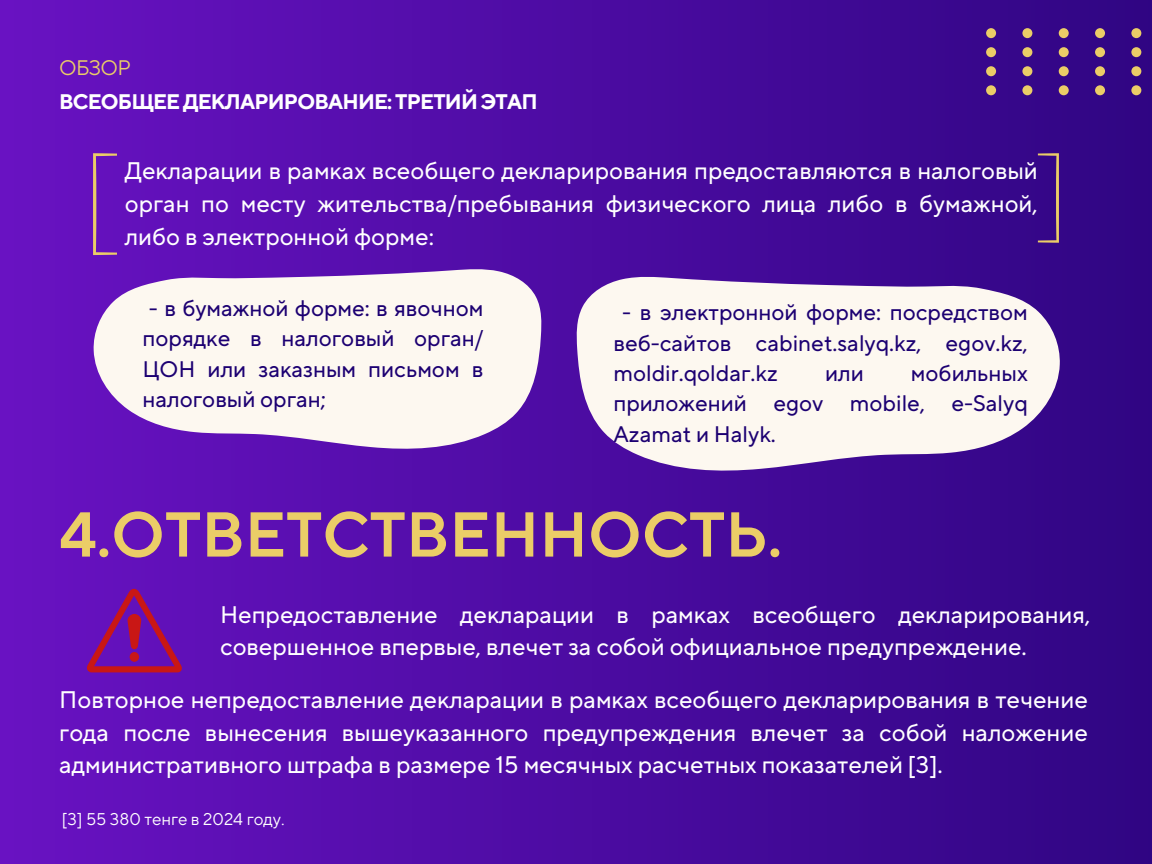
<style>
.page{position:relative;width:1152px;height:864px;background:#fff}
.page>*{position:absolute;margin:0;border:0;box-sizing:border-box;transform-origin:0 0}
.t1{font:600 63.3px "TT Norms Pro";color:#ebcd67}
.t2{font:24px/32.7px "TT Norms Pro";color:#fff;text-align:justify}
.t3{font:22.5px/30.3px "TT Norms Pro";color:#1c0072;text-align:justify}
.t4{font:700 21px "TT Norms Pro";letter-spacing:-.04em;color:#fff}
.t5{font:21px "TT Norms Pro";letter-spacing:-.04em;color:#ebcd67}
.t6{font:16.95px "TT Norms Pro";color:#fff}
</style>
<div class="page">
<div style="left:0;top:0;width:1152px;height:864px;background:linear-gradient(to right,#6912c2,#2f0583)"></div>
<svg style="left:986px;top:28px;width:166px;height:67px;background:#4c2182"></svg>
<svg style="left:93px;top:153px;width:24px;height:102px;background:#7b31ad"></svg>
<svg style="left:1038px;top:153px;width:21px;height:90px;background:#542882"></svg>
<svg style="left:93px;top:268px;width:449px;height:182px;fill:#fdf8f0"></svg>
<svg style="left:576px;top:276px;width:485px;height:196px;fill:#fdf8f0"></svg>
<svg style="left:86px;top:589px;width:96px;height:83px;background:#7c1290"></svg>
<p class="t5" style="left:59px;top:55px;width:73px">ОБЗОР</p>
<p class="t4" style="left:59px;top:89px;width:480px">ВСЕОБЩЕЕ ДЕКЛАРИРОВАНИЕ: ТРЕТИЙ ЭТАП</p>
<p class="t2" style="left:125px;top:156px;width:914px">Декларации в рамках всеобщего декларирования предоставляются в налоговый орган по месту жительства/пребывания физического лица либо в бумажной, либо в электронной форме:</p>
<p class="t3" style="left:143px;top:294px;width:342px">- в бумажной форме: в явочном порядке в налоговый орган/ ЦОН или заказным письмом в налоговый орган;</p>
<p class="t3" style="left:613px;top:298px;width:416px;text-indent:9px">- в электронной форме: посредством веб-сайтов cabinet.salyq.kz, egov.kz, moldir.qoldaг.kz</p>
<p class="t3" style="left:613px;top:359px;width:416px;text-indent:297px">мобильных приложений egov mobile, e-Salyq Azamat и Halyk.</p>
<p class="t3" style="left:825px;top:359px;width:40px">или</p>
<h1 class="t1" style="left:59px;top:496px;width:724px">4.ОТВЕТСТВЕННОСТЬ.</h1>
<p class="t2" style="left:220px;top:599px;width:872px">Непредоставление декларации в рамках всеобщего декларирования, совершенное впервые, влечет за собой официальное предупреждение.</p>
<p class="t2" style="left:59px;top:684px;width:1030px">Повторное непредоставление декларации в рамках всеобщего декларирования в течение года после вынесения вышеуказанного предупреждения влечет за собой наложение административного штрафа в размере 15 месячных расчетных показателей [3].</p>
<p class="t6" style="left:62px;top:809px;width:224px">[3] 55 380 тенге в 2024 году.</p>
</div>
